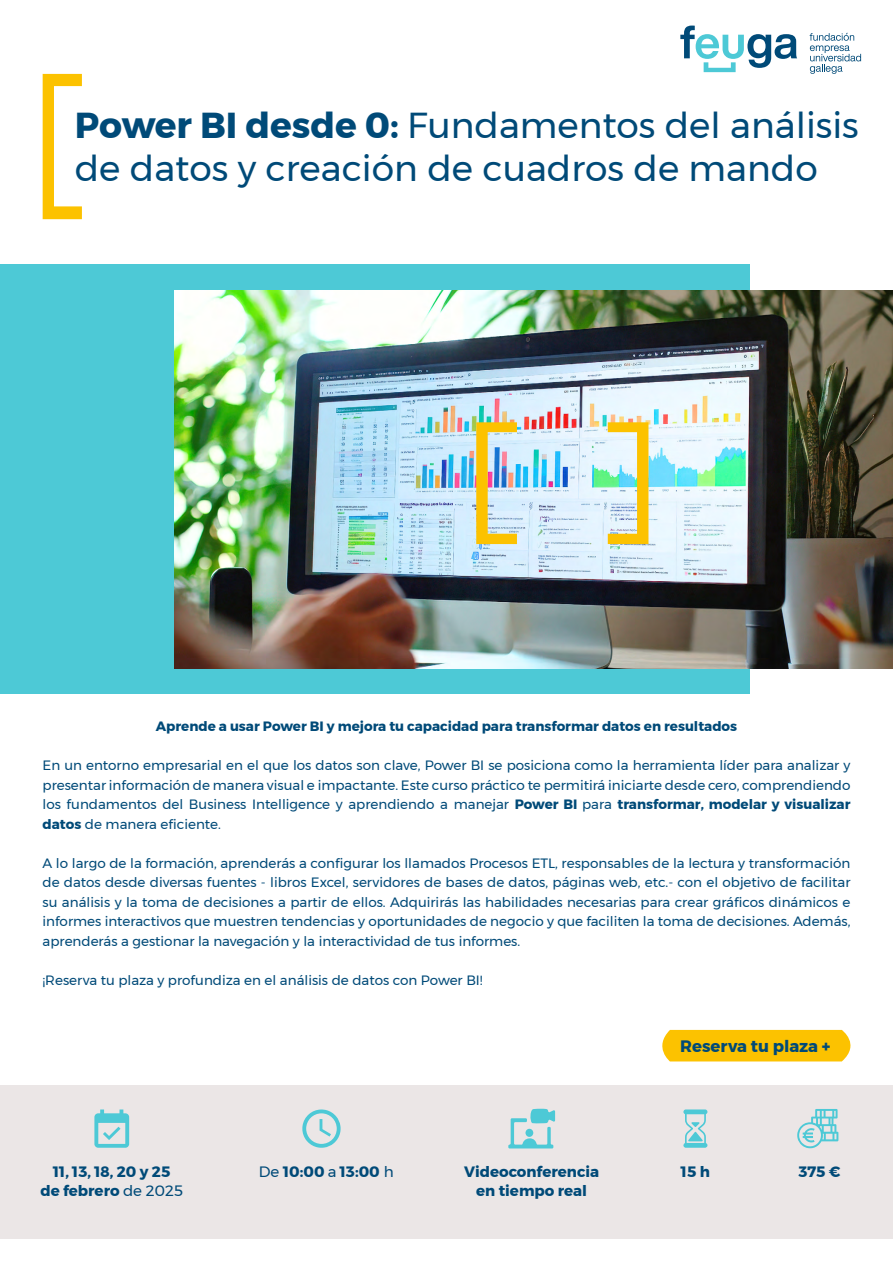
<style>
.page{position:relative;width:893px;height:1263px;background:#fff}
.page>*{position:absolute;margin:0;border:0;box-sizing:border-box;transform-origin:0 0}
.t1{font:36px/43.2px "Montserrat";color:#004a78}
.t2{font:700 16.5px "Montserrat";color:#004a78}
.t3{font:700 15px/19.5px "Montserrat";color:#004a78;text-align:center}
.t4{font:13.5px/19.5px "Montserrat";color:#004a78;text-align:justify}
.t5{font:700 13.5px "Montserrat";color:#004a78}
.s1{font-weight:700}
.s2{font-weight:900}
.s3{font-weight:400}
</style>
<div class="page">
<div style="left:0;top:1085px;width:893px;height:153px;background:#ebe6e6"></div>
<div style="left:0;top:265px;width:750px;height:429px;background:#4dc9d6"></div>
<img style="left:174px;top:290px;width:719px;height:379px">
<svg style="left:43px;top:74px;width:39px;height:145px"></svg>
<svg style="left:476px;top:422px;width:41px;height:122px"></svg>
<svg style="left:608px;top:422px;width:40px;height:122px"></svg>
<svg style="left:810px;top:33px;width:51px;height:41px"></svg>
<svg style="left:680px;top:26px;width:117px;height:46px"></svg>
<div style="left:662px;top:1030px;width:189px;height:31px;background:#fcc200"></div>
<svg style="left:94px;top:1109px;width:35px;height:39px"></svg>
<svg style="left:302px;top:1109px;width:39px;height:39px"></svg>
<svg style="left:797px;top:1109px;width:41px;height:39px"></svg>
<svg style="left:683px;top:1109px;width:24px;height:39px"></svg>
<svg style="left:508px;top:1109px;width:47px;height:39px"></svg>
<h1 class="t1" style="left:75px;top:103px;width:785px"><span class="s1">Power BI desde 0:</span> Fundamentos del análisis de datos y creación de cuadros de mando</h1>
<p class="t5" style="left:156px;top:716px;width:583px">Aprende a usar Power BI y mejora tu capacidad para transformar datos en resultados</p>
<p class="t4" style="left:43px;top:756px;width:809px">En un entorno empresarial en el que los datos son clave, Power BI se posiciona como la herramienta líder para analizar y presentar información de manera visual e impactante. Este curso práctico te permitirá iniciarte desde cero, comprendiendo los fundamentos del Business Intelligence y aprendiendo a manejar <span class="s1">Power BI</span> para <span class="s1">transformar, modelar y visualizar datos</span> de manera eficiente.</p>
<p class="t4" style="left:43px;top:853px;width:809px">A lo largo de la formación, aprenderás a configurar los llamados Procesos ETL, responsables de la lectura y transformación de datos desde diversas fuentes - libros Excel, servidores de bases de datos, páginas web, etc.- con el objetivo de facilitar su análisis y la toma de decisiones a partir de ellos. Adquirirás las habilidades necesarias para crear gráficos dinámicos e informes interactivos que muestren tendencias y oportunidades de negocio y que faciliten la toma de decisiones. Además, aprenderás a gestionar la navegación y la interactividad de tus informes.</p>
<p class="t4" style="left:43px;top:970px;width:442px">¡Reserva tu plaza y profundiza en el análisis de datos con Power BI!</p>
<p class="t2" style="left:680px;top:1033px;width:152px">Reserva tu plaza <span class="s2">+</span></p>
<p class="t3" style="left:40px;top:1161px;width:144px">11, 13, 18, 20 y 25<br>de febrero <span class="s3">de 2025</span></p>
<p class="t3" style="left:259px;top:1161px;width:137px"><span class="s3">De</span> 10:00 <span class="s3">a</span> 13:00 <span class="s3">h</span></p>
<p class="t3" style="left:464px;top:1161px;width:137px">Videoconferencia</p>
<p class="t3" style="left:681px;top:1161px;width:30px">15 h</p>
<p class="t3" style="left:798px;top:1161px;width:44px">375 €</p>
<p class="t3" style="left:476px;top:1181px;width:112px">en tiempo real</p>
</div>
